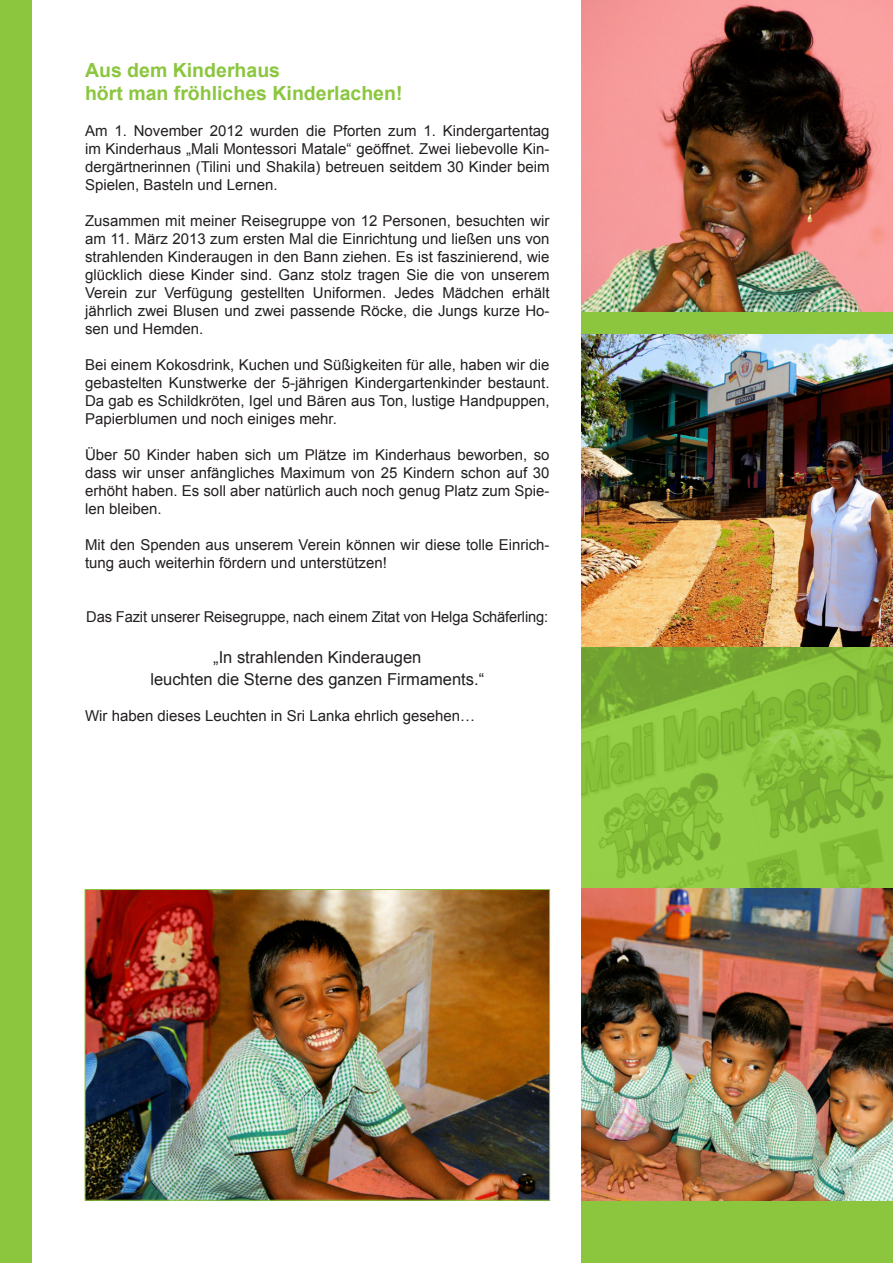
<style>
.page{position:relative;width:893px;height:1263px;background:#fff}
.page>*{position:absolute;margin:0;border:0;box-sizing:border-box;transform-origin:0 0}
.t1{font:700 19.5px/23.4px "Arial";color:#8bc63e}
.t2{font:16.5px/22.5px "Arial";color:#231f20;text-align:center}
.t3{font:15px/18px "Arial";color:#231f20;text-align:justify}
</style>
<div class="page">
<div style="left:0;top:0;width:32px;height:1263px;background:#8bc63e"></div>
<div style="left:581px;top:0;width:312px;height:1263px;background:#8bc63e"></div>
<img style="left:581px;top:646px;width:312px;height:243px">
<img style="left:581px;top:0;width:312px;height:311px">
<img style="left:581px;top:335px;width:312px;height:311px">
<img style="left:581px;top:889px;width:312px;height:311px">
<img style="left:87px;top:891px;width:461px;height:307px">
<div style="left:85px;top:889px;width:465px;height:311px;border:1px solid #8bc63e"></div>
<h1 class="t1" style="left:85px;top:59px;width:319px">Aus dem Kinderhaus<br>hört man fröhliches Kinderlachen!</h1>
<p class="t3" style="left:85px;top:122px;width:466px">Am 1. November 2012 wurden die Pforten zum 1. Kindergartentag im Kinderhaus „Mali Montessori Matale“ geöffnet. Zwei liebevolle Kin&shy;dergärtnerinnen (Tilini und Shakila) betreuen seitdem 30 Kinder beim Spielen, Basteln und Lernen.</p>
<p class="t3" style="left:85px;top:212px;width:466px">Zusammen mit meiner Reisegruppe von 12 Personen, besuchten wir am 11. März 2013 zum ersten Mal die Einrichtung und ließen uns von strahlenden Kinderaugen in den Bann ziehen. Es ist faszinierend, wie glücklich diese Kinder sind. Ganz stolz tragen Sie die von unserem Verein zur Verfügung gestellten Uniformen. Jedes Mädchen erhält jährlich zwei Blusen und zwei passende Röcke, die Jungs kurze Ho&shy;sen und Hemden.</p>
<p class="t3" style="left:85px;top:356px;width:466px">Bei einem Kokosdrink, Kuchen und Süßigkeiten für alle, haben wir die gebastelten Kunstwerke der 5-jährigen Kindergartenkinder bestaunt.<br>Da gab es Schildkröten, Igel und Bären aus Ton, lustige Handpuppen, Papierblumen und noch einiges mehr.</p>
<p class="t3" style="left:85px;top:446px;width:466px">Über 50 Kinder haben sich um Plätze im Kinderhaus beworben, so dass wir unser anfängliches Maximum von 25 Kindern schon auf 30 erhöht haben. Es soll aber natürlich auch noch genug Platz zum Spie&shy;len bleiben.</p>
<p class="t3" style="left:85px;top:536px;width:466px">Mit den Spenden aus unserem Verein können wir diese tolle Einrich&shy;tung auch weiterhin fördern und unterstützen!</p>
<p class="t3" style="left:86px;top:608px;width:464px">Das Fazit unserer Reisegruppe, nach einem Zitat von Helga Schäferling:</p>
<p class="t2" style="left:150px;top:646px;width:335px">„In strahlenden Kinderaugen<br>leuchten die Sterne des ganzen Firmaments.“</p>
<p class="t3" style="left:85px;top:707px;width:392px">Wir haben dieses Leuchten in Sri Lanka ehrlich gesehen…</p>
</div>
